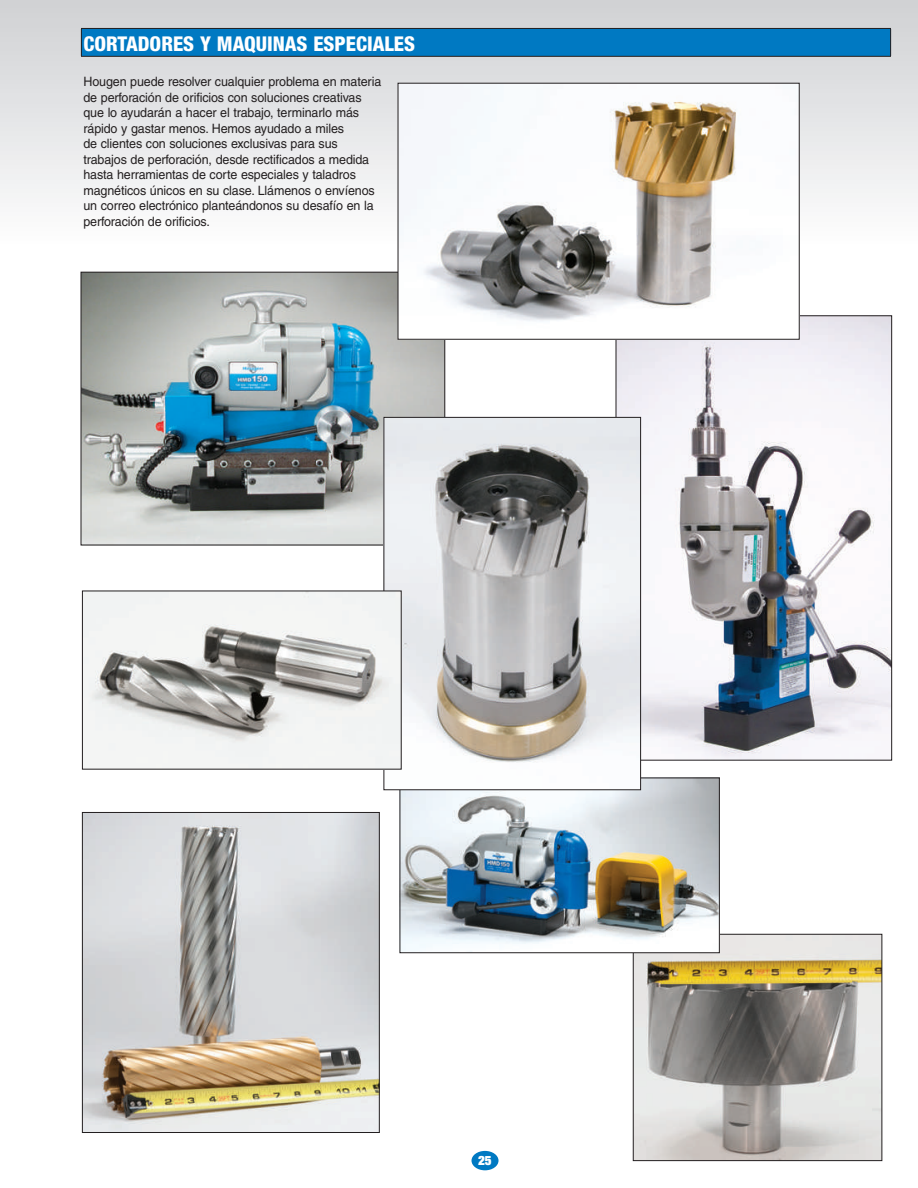
<style>
.page{position:relative;width:918px;height:1188px;background:#fff}
.page>*{position:absolute;margin:0;border:0;box-sizing:border-box;transform-origin:0 0}
.t1{font:800 condensed 20.4px "Helvetica Neue";color:#fff}
.t2{font:12.9px/15.5px "Helvetica";letter-spacing:-.01em;color:#231f20}
.t3{font:900 expanded 12.9px "Helvetica Neue";color:#fff}
</style>
<div class="page">
<div style="left:0;top:0;width:918px;height:243px;background:linear-gradient(to bottom,#cfd0d2,#fdfdfd)"></div>
<div style="left:81px;top:28px;width:810px;height:28px;background:#0079c2"></div>
<hr style="left:81px;top:28px;width:810px;height:1px;background:#231f20">
<svg style="left:81px;top:29px;width:1px;height:27px"></svg>
<svg style="left:890px;top:29px;width:1px;height:27px"></svg>
<hr style="left:81px;top:56px;width:810px;height:1px;background:#231f20">
<div style="left:472px;top:1151px;width:27px;height:19px;background:#0079c2;border-radius:50%"></div>
<img style="left:635px;top:936px;width:245px;height:223px">
<div style="left:633px;top:934px;width:249px;height:227px;border:1px solid #231f20"></div>
<img style="left:402px;top:780px;width:316px;height:171px">
<div style="left:400px;top:778px;width:320px;height:175px;border:1px solid #231f20"></div>
<img style="left:84px;top:814px;width:294px;height:317px">
<div style="left:82px;top:812px;width:298px;height:321px;border:1px solid #231f20"></div>
<img style="left:83px;top:274px;width:360px;height:269px">
<img style="left:618px;top:317px;width:272px;height:442px">
<img style="left:385px;top:419px;width:254px;height:369px">
<div style="left:383px;top:417px;width:258px;height:373px;border:1px solid #231f20"></div>
<img style="left:400px;top:85px;width:398px;height:253px">
<div style="left:398px;top:83px;width:402px;height:257px;border:1px solid #231f20"></div>
<img style="left:84px;top:593px;width:316px;height:175px">
<div style="left:82px;top:591px;width:320px;height:179px;border:1px solid #231f20"></div>
<h1 class="t1" style="left:84px;top:31px;width:333px">CORTADORES Y MAQUINAS ESPECIALES</h1>
<p class="t2" style="left:83px;top:74px;width:299px">Hougen puede resolver cualquier problema en materia de perforación de orificios con soluciones creativas que lo ayudarán a hacer el trabajo, terminarlo más rápido y gastar menos. Hemos ayudado a miles<br>de clientes con soluciones exclusivas para sus trabajos de perforación, desde rectificados a medida hasta herramientas de corte especiales y taladros magnéticos únicos en su clase. Llámenos o envíenos un correo electrónico planteándonos su desafío en la perforación de orificios.</p>
<p class="t3" style="left:478px;top:1152px;width:15px">25</p>
</div>
